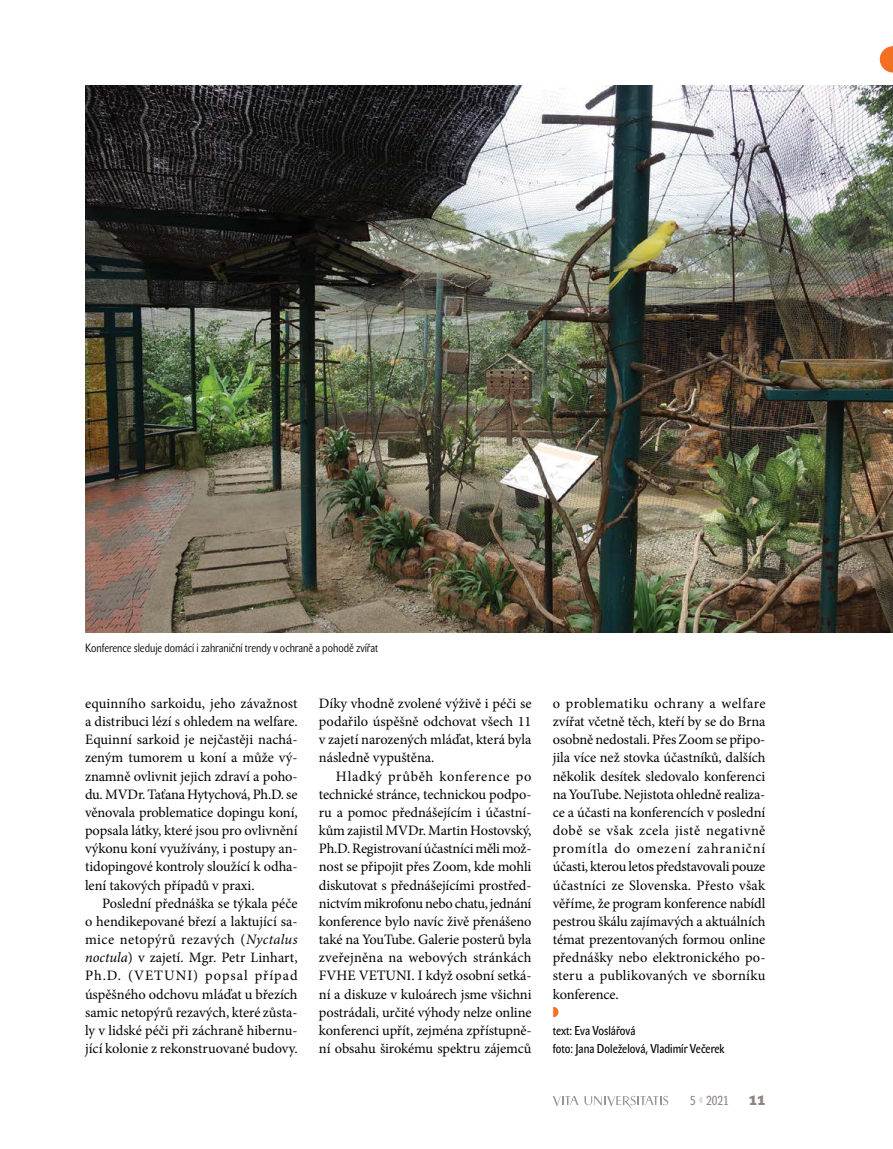
<style>
.page{position:relative;width:893px;height:1149px;background:#fff}
.page>*{position:absolute;margin:0;border:0;box-sizing:border-box;transform-origin:0 0}
.Normální{font:14.4px/18.1px "Minion Pro";letter-spacing:-.005em;color:#000;text-align:justify}
.t1{font:700 13.5px "John Sans Heavy Pro";color:#8d8581}
.t2{font:12.9px "John Sans Cond Text Pro";color:#8d8581}
.foto{font:12.75px "John Sans Cond Text Pro";color:#000}
.jmeno{font:12.75px "John Sans Cond Text Pro";color:#000}
.popisek{font:12px "John Sans Cond Lite Pro";color:#000}
.s1{font-style:italic}
</style>
<div class="page">
<svg style="left:553px;top:1096px;width:25px;height:10px"></svg>
<svg style="left:584px;top:1095px;width:84px;height:13px"></svg>
<img style="left:85px;top:85px;width:808px;height:547px">
<svg style="left:880px;top:46px;width:13px;height:26px"></svg>
<p class="popisek" style="left:85px;top:640px;width:294px">Konference sleduje domácí i zahraniční trendy v ochraně a pohodě zvířat</p>
<p class="Normální" style="left:85px;top:694px;width:214px">equinního sarkoidu, jeho závažnost a distribuci lézí s ohledem na welfare.<br>Equinní sarkoid je nejčastěji nachá&shy;zeným tumorem u koní a může vý&shy;znamně ovlivnit jejich zdraví a poho&shy;du. MVDr. Taťana Hytychová, Ph.D. se věnovala problematice dopingu koní, popsala látky, které jsou pro ovlivnění výkonu koní využívány, i postupy an&shy;tidopingové kontroly sloužící k odha&shy;lení takových případů v praxi.</p>
<p class="Normální" style="left:85px;top:893px;width:214px;text-indent:17px">Poslední přednáška se týkala péče o hendikepované březí a laktující sa&shy;mice netopýrů rezavých (<span class="s1">Nyctalus noctula</span>) v zajetí. Mgr. Petr Linhart, Ph.D. (VETUNI) popsal případ úspěšného odchovu mláďat u březích samic netopýrů rezavých, které zůsta&shy;ly v lidské péči při záchraně hibernu&shy;jící kolonie z rekonstruované budovy.</p>
<p class="Normální" style="left:319px;top:694px;width:214px">Díky vhodně zvolené výživě i péči se podařilo úspěšně odchovat všech 11 v zajetí narozených mláďat, která byla následně vypuštěna.</p>
<p class="Normální" style="left:319px;top:766px;width:214px;text-indent:17px">Hladký průběh konference po technické stránce, technickou podpo&shy;ru a pomoc přednášejícím i účastní&shy;kům zajistil MVDr. Martin Hostovský, Ph.D. Registrovaní účastníci měli mož&shy;nost se připojit přes Zoom, kde mohli diskutovat s přednášejícími prostřed&shy;nictvím mikrofonu nebo chatu, jednání konference bylo navíc živě přenášeno také na YouTube. Galerie posterů byla zveřejněna na webových stránkách FVHE VETUNI. I když osobní setká&shy;ní a diskuze v kuloárech jsme všichni postrádali, určité výhody nelze online konferenci upřít, zejména zpřístupně&shy;ní obsahu širokému spektru zájemců</p>
<p class="Normální" style="left:553px;top:694px;width:214px">o problematiku ochrany a welfare zvířat včetně těch, kteří by se do Brna osobně nedostali. Přes Zoom se připo&shy;jila více než stovka účastníků, dalších několik desítek sledovalo konferenci na YouTube. Nejistota ohledně realiza&shy;ce a účasti na konferencích v poslední době se však zcela jistě negativně promítla do omezení zahraniční účasti, kterou letos představovali pouze účastníci ze Slovenska. Přesto však věříme, že program konference nabídl pestrou škálu zajímavých a aktuálních témat prezentovaných formou online přednášky nebo elektronického po&shy;steru a publikovaných ve sborníku konference.</p>
<p class="jmeno" style="left:553px;top:1022px;width:84px">text: Eva Voslářová</p>
<p class="foto" style="left:553px;top:1041px;width:173px">foto: Jana Doleželová, Vladimír Večerek</p>
<p class="t2" style="left:690px;top:1092px;width:7px">5</p>
<p class="t1" style="left:749px;top:1092px;width:18px">11</p>
<p class="t2" style="left:706px;top:1092px;width:24px">2021</p>
</div>
